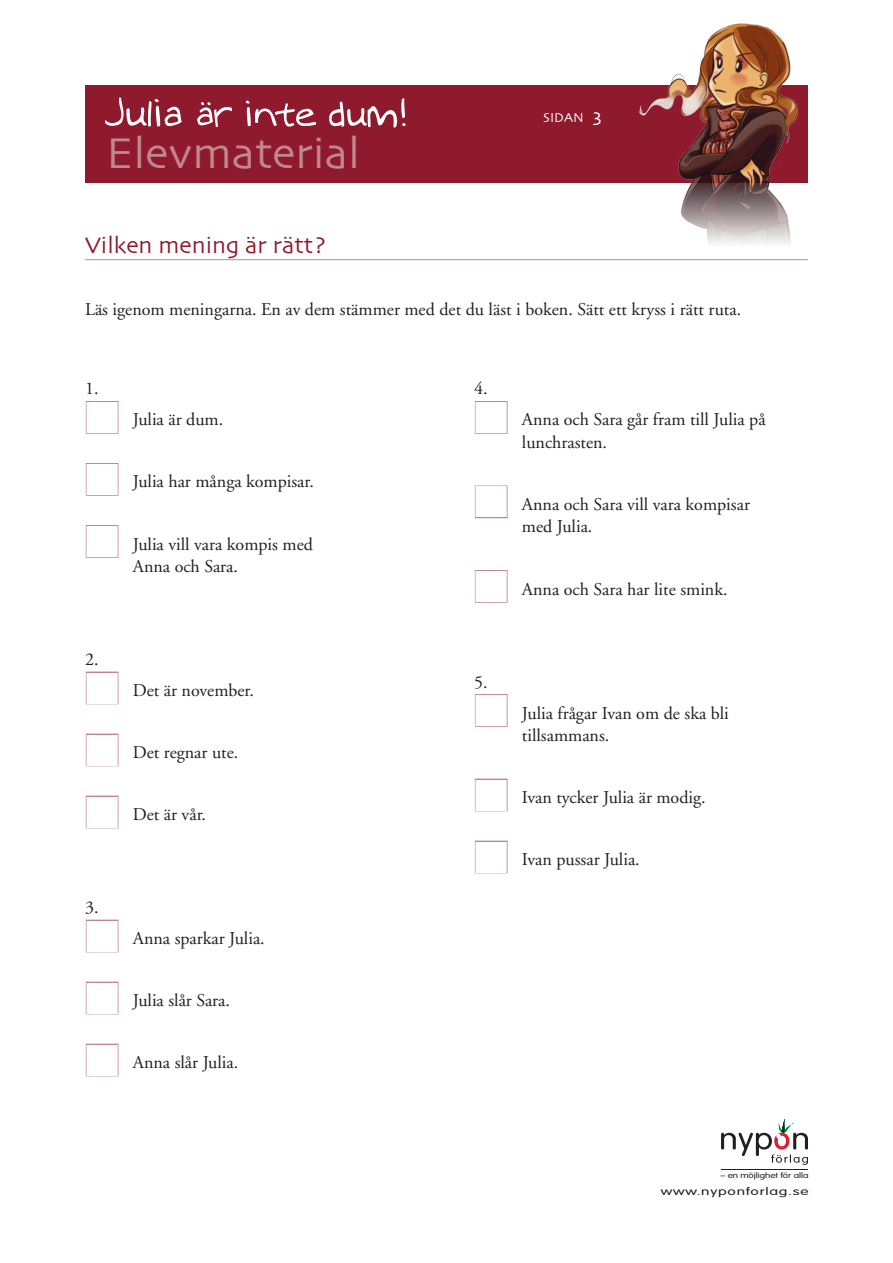
<style>
.page{position:relative;width:893px;height:1263px;background:#fff}
.page>*{position:absolute;margin:0;border:0;box-sizing:border-box;transform-origin:0 0}
.t1{font:45px "Skia";color:#c18791}
.t2{font:24px "Skia";color:#8f1a2e}
.t3{font:18px/22.5px "Adobe Garamond";color:#231f20}
.t4{font:13.5px "Skia";color:#fff}
.t5{font:300 10.5px "VAG Rounded";letter-spacing:.05em;color:#231f20;scale:1.48 1}
.t6{font:300 7.65px "VAG Rounded";letter-spacing:-.005em;color:#231f20;scale:1.28 1}
.s1{font-size:19.5px}
.s2{color:#fff}
</style>
<div class="page">
<div style="left:85px;top:85px;width:723px;height:98px;background:#8f1a2e"></div>
<svg style="left:721px;top:1118px;width:87px;height:47px"></svg>
<hr style="left:721px;top:1170px;width:87px;height:1px;background:#231f20">
<svg style="left:105px;top:97px;width:77px;height:30px"></svg>
<svg style="left:329px;top:98px;width:76px;height:29px"></svg>
<svg style="left:197px;top:101px;width:119px;height:26px"></svg>
<img style="left:639px;top:23px;width:159px;height:221px">
<hr style="left:85px;top:259px;width:723px;height:1px;background:#c18791">
<div style="left:86px;top:401px;width:33px;height:33px;border:2px solid #c18791"></div>
<div style="left:86px;top:463px;width:33px;height:33px;border:2px solid #c18791"></div>
<div style="left:86px;top:525px;width:33px;height:33px;border:2px solid #c18791"></div>
<div style="left:86px;top:671px;width:33px;height:33px;border:2px solid #c18791"></div>
<div style="left:86px;top:733px;width:33px;height:33px;border:2px solid #c18791"></div>
<div style="left:86px;top:795px;width:33px;height:33px;border:2px solid #c18791"></div>
<div style="left:86px;top:920px;width:33px;height:32px;border:2px solid #c18791"></div>
<div style="left:86px;top:982px;width:33px;height:32px;border:2px solid #c18791"></div>
<div style="left:86px;top:1044px;width:33px;height:32px;border:2px solid #c18791"></div>
<div style="left:475px;top:401px;width:33px;height:33px;border:2px solid #c18791"></div>
<div style="left:475px;top:485px;width:33px;height:33px;border:2px solid #c18791"></div>
<div style="left:475px;top:570px;width:33px;height:33px;border:2px solid #c18791"></div>
<div style="left:475px;top:694px;width:33px;height:33px;border:2px solid #c18791"></div>
<div style="left:475px;top:778px;width:33px;height:33px;border:2px solid #c18791"></div>
<div style="left:475px;top:840px;width:33px;height:33px;border:2px solid #c18791"></div>
<h1 class="t1" style="left:106px;top:126px;width:255px">Elevmaterial</h1>
<h2 class="t2" style="left:85px;top:231px;width:243px">Vilken mening är rätt?</h2>
<p class="t4" style="left:543px;top:109px;width:60px">sidan <span class="s1">3</span></p>
<p class="t3" style="left:85px;top:298px;width:658px">Läs igenom meningarna. En av dem stämmer med det du läst i boken. Sätt ett kryss i rätt ruta.</p>
<p class="t3" style="left:85px;top:378px;width:15px">1.</p>
<p class="t3" style="left:85px;top:409px;width:140px"><span class="s2">■</span> Julia är dum.</p>
<p class="t3" style="left:85px;top:471px;width:230px"><span class="s2">■</span> Julia har många kompisar.</p>
<p class="t3" style="left:133px;top:533px;width:182px;text-indent:-48px"><span class="s2">■</span> Julia vill vara kompis med<br>Anna och Sara.</p>
<p class="t3" style="left:85px;top:648px;width:15px">2.</p>
<p class="t3" style="left:85px;top:679px;width:170px"><span class="s2">■</span> Det är november.</p>
<p class="t3" style="left:85px;top:741px;width:155px"><span class="s2">■</span> Det regnar ute.</p>
<p class="t3" style="left:85px;top:803px;width:123px"><span class="s2">■</span> Det är vår.</p>
<p class="t3" style="left:85px;top:896px;width:15px">3.</p>
<p class="t3" style="left:85px;top:927px;width:181px"><span class="s2">■</span> Anna sparkar Julia.</p>
<p class="t3" style="left:85px;top:990px;width:146px"><span class="s2">■</span> Julia slår Sara.</p>
<p class="t3" style="left:85px;top:1052px;width:155px"><span class="s2">■</span> Anna slår Julia.</p>
<p class="t3" style="left:474px;top:378px;width:15px">4.</p>
<p class="t3" style="left:522px;top:409px;width:245px;text-indent:-48px"><span class="s2">■</span> Anna och Sara går fram till Julia på lunchrasten.</p>
<p class="t3" style="left:522px;top:493px;width:230px;text-indent:-48px"><span class="s2">■</span> Anna och Sara vill vara kompisar med Julia.</p>
<p class="t3" style="left:474px;top:578px;width:255px"><span class="s2">■</span> Anna och Sara har lite smink.</p>
<p class="t3" style="left:474px;top:671px;width:15px">5.</p>
<p class="t3" style="left:522px;top:702px;width:208px;text-indent:-48px"><span class="s2">■</span> Julia frågar Ivan om de ska bli tillsammans.</p>
<p class="t3" style="left:474px;top:786px;width:233px"><span class="s2">■</span> Ivan tycker Julia är modig.</p>
<p class="t3" style="left:474px;top:848px;width:167px"><span class="s2">■</span> Ivan pussar Julia.</p>
<p class="t6" style="left:720px;top:1170px;width:70px">– en möjlighet för alla</p>
<p class="t5" style="left:661px;top:1185px;width:101px">www.nyponforlag.se</p>
</div>
